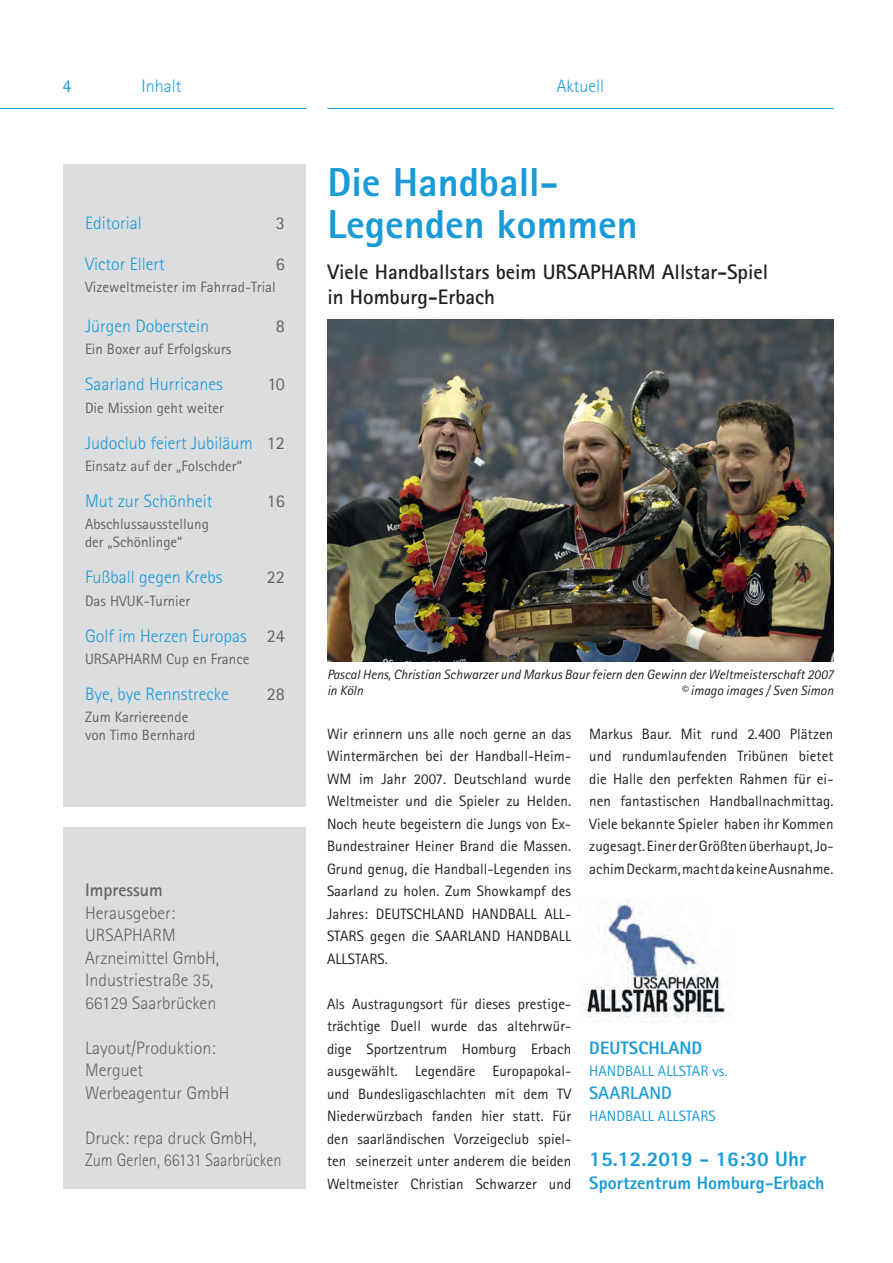
<style>
.page{position:relative;width:893px;height:1263px;background:#fff}
.page>*{position:absolute;margin:0;border:0;box-sizing:border-box;transform-origin:0 0}
.t1{font:800 40.5px/42px "Rotis Sans Serif";color:#199bd8}
.t2{font:700 21px/25.5px "Rotis Sans Serif";color:#231f20}
.t3{font:800 21px "Rotis Sans Serif";letter-spacing:.005em;color:#199bd8}
.t4{font:300 18px "Rotis Sans Serif";color:#199bd8}
.t5{font:300 18px/22.5px "Rotis Sans Serif";color:#636366}
.t6{font:800 18px "Rotis Sans Serif";letter-spacing:.005em;color:#199bd8}
.t7{font:18px "Rotis Sans Serif";color:#636366}
.t8{font:700 18px "Rotis Sans Serif";color:#636366}
.t9{font:700 18px "Rotis Sans Serif";letter-spacing:.005em;color:#199bd8}
.t10{font:18px "Rotis Sans Serif";color:#199bd8}
.t11{font:15px/22.5px "Rotis Sans Serif";letter-spacing:.005em;color:#231f20;text-align:justify}
.t12{font:15px/18px "Rotis Sans Serif";color:#636366}
.t13{font:15px "Rotis Sans Serif";letter-spacing:.005em;color:#199bd8}
.t14{font:italic 13.5px/16.5px "Rotis Sans Serif";color:#231f20}
.s1{font-weight:400;color:#636366}
</style>
<div class="page">
<div style="left:64px;top:164px;width:242px;height:642px;background:#dcdddf"></div>
<div style="left:64px;top:828px;width:242px;height:361px;background:#dcdddf"></div>
<hr style="left:0;top:108px;width:306px;height:1px;background:#199bd8">
<hr style="left:327px;top:108px;width:506px;height:1px;background:#199bd8">
<img style="left:327px;top:320px;width:506px;height:341px">
<img style="left:581px;top:900px;width:149px;height:122px">
<p class="t10" style="left:63px;top:75px;width:10px">4</p>
<p class="t4" style="left:141px;top:75px;width:41px">Inhalt</p>
<p class="t4" style="left:85px;top:213px;width:58px">Editorial</p>
<p class="t7" style="left:276px;top:213px;width:10px">3</p>
<p class="t4" style="left:85px;top:253px;width:81px">Victor Ellert</p>
<p class="t7" style="left:276px;top:253px;width:10px">6</p>
<p class="t12" style="left:85px;top:278px;width:192px">Vizeweltmeister im Fahrrad-Trial</p>
<p class="t4" style="left:85px;top:316px;width:125px">Jürgen Doberstein</p>
<p class="t7" style="left:276px;top:315px;width:10px">8</p>
<p class="t12" style="left:85px;top:340px;width:148px">Ein Boxer auf Erfolgskurs</p>
<p class="t4" style="left:85px;top:374px;width:139px">Saarland Hurricanes</p>
<p class="t7" style="left:268px;top:374px;width:19px">10</p>
<p class="t12" style="left:85px;top:398px;width:140px">Die Mission geht weiter</p>
<p class="t4" style="left:85px;top:432px;width:201px">Judoclub feiert Jubiläum <span class="s1">12</span></p>
<p class="t12" style="left:85px;top:457px;width:158px">Einsatz auf der „Folschder“</p>
<p class="t4" style="left:85px;top:491px;width:129px">Mut zur Schönheit</p>
<p class="t7" style="left:267px;top:490px;width:19px">16</p>
<p class="t12" style="left:85px;top:515px;width:125px">Abschlussausstellung der „Schönlinge“</p>
<p class="t4" style="left:85px;top:567px;width:139px">Fußball gegen Krebs</p>
<p class="t7" style="left:267px;top:566px;width:19px">22</p>
<p class="t12" style="left:85px;top:591px;width:107px">Das HVUK-Turnier</p>
<p class="t4" style="left:85px;top:625px;width:201px">Golf im Herzen Europas <span class="s1">24</span></p>
<p class="t12" style="left:85px;top:649px;width:166px">URSAPHARM Cup en France</p>
<p class="t4" style="left:85px;top:683px;width:145px">Bye, bye Rennstrecke</p>
<p class="t7" style="left:267px;top:683px;width:19px">28</p>
<p class="t12" style="left:85px;top:708px;width:112px">Zum Karriereende von Timo Bernhard</p>
<p class="t8" style="left:85px;top:879px;width:79px">Impressum</p>
<p class="t5" style="left:85px;top:901px;width:136px">Herausgeber:<br>URSAPHARM<br>Arzneimittel GmbH,<br>Industriestraße 35,<br>66129 Saarbrücken</p>
<p class="t5" style="left:85px;top:1036px;width:146px">Layout/Produktion:<br>Merguet<br>Werbeagentur GmbH</p>
<p class="t5" style="left:85px;top:1126px;width:198px">Druck: repa druck GmbH,<br>Zum Gerlen, 66131 Saarbrücken</p>
<p class="t4" style="left:557px;top:75px;width:49px">Aktuell</p>
<h1 class="t1" style="left:327px;top:161px;width:312px">Die Handball-<br>Legenden kommen</h1>
<h2 class="t2" style="left:327px;top:258px;width:442px">Viele Handballstars beim URSAPHARM Allstar-Spiel in Homburg-Erbach</h2>
<p class="t14" style="left:327px;top:666px;width:508px">Pascal Hens, Christian Schwarzer und Markus Baur feiern den Gewinn der Weltmeisterschaft 2007 in Köln</p>
<p class="t14" style="left:681px;top:682px;width:154px">© imago images / Sven Simon</p>
<p class="t11" style="left:327px;top:722px;width:246px">Wir erinnern uns alle noch gerne an das Wintermärchen bei der Handball-Heim-WM im Jahr 2007. Deutschland wurde Weltmeister und die Spieler zu Helden.<br>Noch heute begeistern die Jungs von Ex-Bundestrainer Heiner Brand die Massen.<br>Grund genug, die Handball-Legenden ins Saarland zu holen. Zum Showkampf des Jahres: DEUTSCHLAND HANDBALL ALL-STARS gegen die SAARLAND HANDBALL ALLSTARS.</p>
<p class="t11" style="left:327px;top:992px;width:246px">Als Austragungsort für dieses prestige&shy;trächtige Duell wurde das altehrwür&shy;dige Sportzentrum Homburg Erbach ausgewählt. Legendäre Europapokal&shy;und Bundesligaschlachten mit dem TV Niederwürzbach fanden hier statt. Für den saarländischen Vorzeigeclub spiel&shy;ten seinerzeit unter anderem die beiden Weltmeister Christian Schwarzer und</p>
<p class="t11" style="left:589px;top:722px;width:246px">Markus Baur. Mit rund 2.400 Plätzen und rundumlaufenden Tribünen bietet die Halle den perfekten Rahmen für ei&shy;nen fantastischen Handballnachmittag.<br>Viele bekannte Spieler haben ihr Kommen zugesagt. Einer der Größten überhaupt, Jo&shy;achim Deckarm, macht da keine Ausnahme.</p>
<p class="t6" style="left:589px;top:1036px;width:114px">DEUTSCHLAND</p>
<p class="t13" style="left:589px;top:1062px;width:140px">HANDBALL ALLSTAR vs.</p>
<p class="t9" style="left:589px;top:1081px;width:84px">SAARLAND</p>
<p class="t13" style="left:589px;top:1107px;width:128px">HANDBALL ALLSTARS</p>
<h2 class="t3" style="left:589px;top:1146px;width:219px">15.12.2019 - 16:30 Uhr</h2>
<p class="t6" style="left:589px;top:1171px;width:237px">Sportzentrum Homburg-Erbach</p>
</div>
